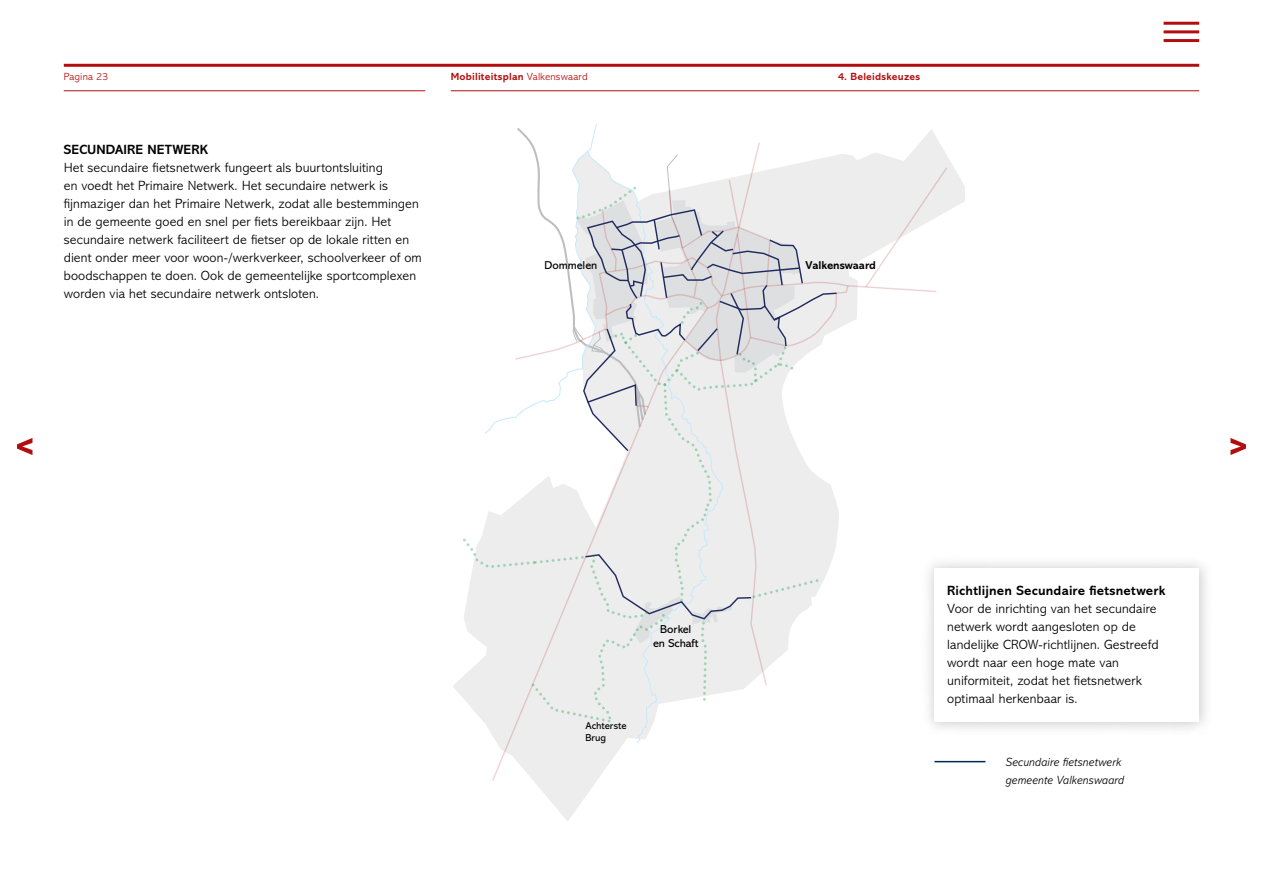
<style>
.page{position:relative;width:1263px;height:893px;background:#fff}
.page>*{position:absolute;margin:0;border:0;box-sizing:border-box;transform-origin:0 0}
.Body_Text__align_left{font:300 13.5px/18px "Abadi MT Pro";letter-spacing:.01em;color:#000}
.Body_Text__align_left-2{font:700 13.5px "Abadi MT Pro";letter-spacing:.01em;color:#000}
.Body_Text__align_left-3{font:italic 300 12px "Abadi MT Pro";letter-spacing:.01em;color:#000}
.t1{font:11.55px/13.8px "Abadi MT Pro";color:#000;text-align:center}
.t2{font:700 11.55px "Abadi MT Pro";color:#000}
.t3{font:700 10.5px "Abadi MT Pro";letter-spacing:.02em;color:#b20e10}
.t4{font:300 10.5px "Abadi MT Pro";letter-spacing:.01em;color:#b20e10}
.t5{font:10.05px/12.1px "Abadi MT Pro";color:#000}
.s1{font-weight:300}
</style>
<div class="page">
<div style="left:920px;top:554px;width:293px;height:182px;background:#4d4d4f;opacity:.3"></div>
<div style="left:934px;top:569px;width:265px;height:153px;background:#fff"></div>
<svg style="left:453px;top:156px;width:511px;height:665px"></svg>
<svg style="left:463px;top:126px;width:484px;height:655px"></svg>
<hr style="left:934px;top:761px;width:51px;height:1px;background:#00295a">
<hr style="left:64px;top:64px;width:1135px;height:3px;background:#b20e10">
<hr style="left:64px;top:90px;width:361px;height:1px;background:#b20e10">
<hr style="left:451px;top:90px;width:748px;height:1px;background:#b20e10">
<svg style="left:17px;top:438px;width:15px;height:17px"></svg>
<svg style="left:1230px;top:438px;width:16px;height:17px"></svg>
<hr style="left:1163px;top:22px;width:36px;height:3px;background:#b20e10">
<hr style="left:1163px;top:30px;width:36px;height:3px;background:#b20e10">
<hr style="left:1163px;top:39px;width:36px;height:3px;background:#b20e10">
<p class="t4" style="left:64px;top:71px;width:46px">Pagina 23</p>
<p class="t3" style="left:451px;top:70px;width:138px">Mobiliteitsplan <span class="s1">Valkenswaard</span></p>
<p class="t3" style="left:838px;top:70px;width:84px">4. Beleidskeuzes</p>
<p class="Body_Text__align_left-2" style="left:64px;top:141px;width:146px">SECUNDAIRE NETWERK</p>
<p class="Body_Text__align_left" style="left:64px;top:159px;width:359px">Het secundaire fietsnetwerk fungeert als buurtontsluiting<br>en voedt het Primaire Netwerk. Het secundaire netwerk is fijnmaziger dan het Primaire Netwerk, zodat alle bestemmingen in de gemeente goed en snel per fiets bereikbaar zijn. Het secundaire netwerk faciliteert de fietser op de lokale ritten en dient onder meer voor woon-/werkverkeer, schoolverkeer of om boodschappen te doen. Ook de gemeentelijke sportcomplexen worden via het secundaire netwerk ontsloten.</p>
<p class="t1" style="left:544px;top:258px;width:54px">Dommelen</p>
<p class="t2" style="left:805px;top:258px;width:72px">Valkenswaard</p>
<p class="t1" style="left:653px;top:622px;width:47px">Borkel en Schaft</p>
<p class="t5" style="left:585px;top:720px;width:43px">Achterste<br>Brug</p>
<p class="Body_Text__align_left-2" style="left:947px;top:582px;width:220px">Richtlijnen Secundaire fietsnetwerk</p>
<p class="Body_Text__align_left" style="left:947px;top:600px;width:213px">Voor de inrichting van het secundaire netwerk wordt aangesloten op de landelijke CROW-richtlijnen. Gestreefd wordt naar een hoge mate van uniformiteit, zodat het fietsnetwerk optimaal herkenbaar is.</p>
<p class="Body_Text__align_left-3" style="left:1006px;top:755px;width:117px">Secundaire fietsnetwerk</p>
<p class="Body_Text__align_left-3" style="left:1006px;top:773px;width:120px">gemeente Valkenswaard</p>
</div>
